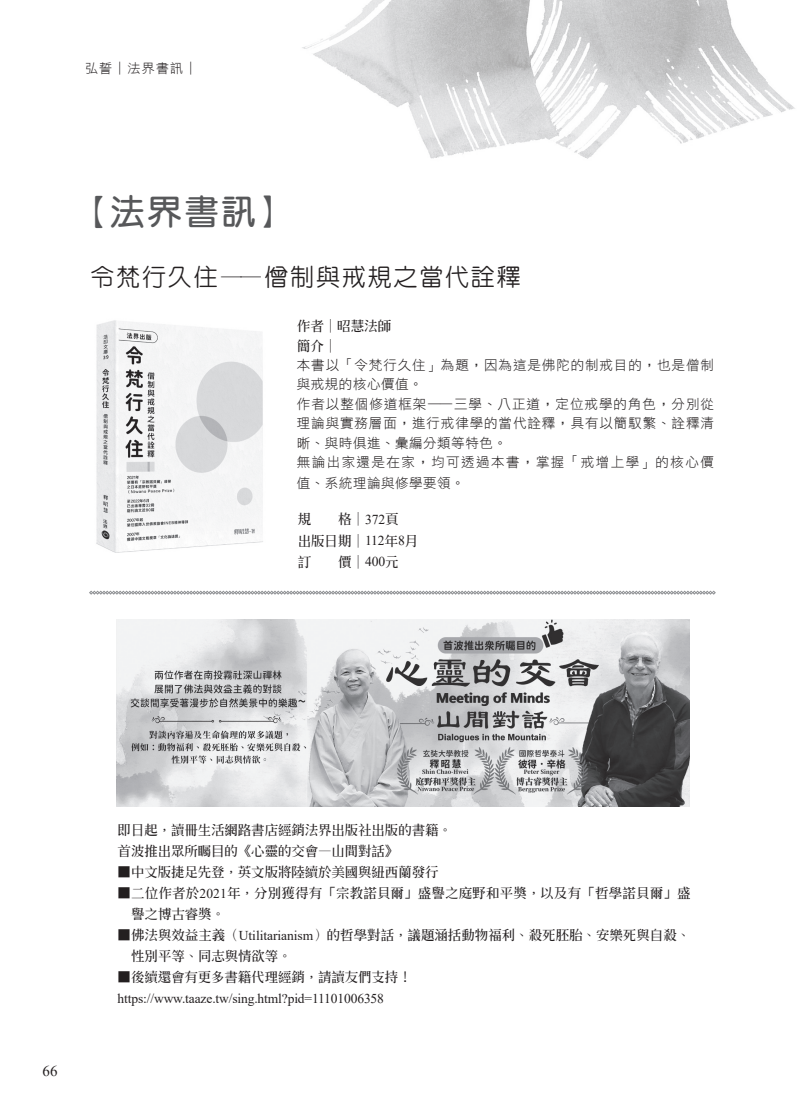
<style>
.page{position:relative;width:808px;height:1106px;background:#fff}
.page>*{position:absolute;margin:0;border:0;box-sizing:border-box;transform-origin:0 0}
.t1{font:700 34.8px "Yen Round";color:#57585a}
.t2{font:500 24px "AR Yuan B5";letter-spacing:.075em;color:#231f20}
.t3{font:15px "Times New Roman";color:#231f20}
.t4{font:13.65px/21.1px "Stdsung EG Bold Big 5";letter-spacing:-.01em;color:#231f20}
.t5{font:13.5px/21px "Stdsung EG Bold Big 5";letter-spacing:-.01em;color:#231f20}
.t6{font:13.5px/19.6px "DF Hei Lt HK BF";letter-spacing:.07em;color:#231f20}
.t7{font:13.5px/21px "Stdsung EG Bold Big 5";letter-spacing:.01em;color:#231f20}
.t8{font:13.5px "Times New Roman";letter-spacing:-.01em;color:#231f20}
.t9{font:12.9px "DF Hei Lt HK BF";letter-spacing:.1em;color:#231f20}
.s1{font-family:"Times New Roman"}
</style>
<div class="page">
<img style="left:302px;top:0;width:493px;height:159px">
<img style="left:96px;top:320px;width:167px;height:232px">
<svg style="left:89px;top:591px;width:627px;height:3px;background:#b0b1b4"></svg>
<img style="left:117px;top:620px;width:573px;height:187px">
<p class="t9" style="left:85px;top:62px;width:114px">弘誓│法界書訊│</p>
<h1 class="t1" style="left:73px;top:194px;width:221px">【法界書訊】</h1>
<h2 class="t2" style="left:90px;top:265px;width:432px">令梵行久住——僧制與戒規之當代詮釋</h2>
<p class="t4" style="left:297px;top:316px;width:96px;line-height:19.5px">作者│昭慧法師簡介│</p>
<p class="t6" style="left:297px;top:355px;width:419px">本書以「令梵行久住」為題，因為這是佛陀的制戒目的，也是僧制與戒規的核心價值。<br>作者以整個修道框架——三學、八正道，定位戒學的角色，分別從理論與實務層面，進行戒律學的當代詮釋，具有以簡馭繁、詮釋清晰、與時俱進、彙編分類等特色。<br>無論出家還是在家，均可透過本書，掌握「戒增上學」的核心價值、系統理論與修學要領。</p>
<p class="t4" style="left:298px;top:508px;width:122px">規　　格│<span class="s1">372</span>頁<br>出版日期│<span class="s1">112</span>年<span class="s1">8</span>月訂　　價│<span class="s1">400</span>元</p>
<p class="t3" style="left:43px;top:1060px;width:16px">66</p>
<p class="t5" style="left:118px;top:819px;width:336px">即日起，讀冊生活網路書店經銷法界出版社出版的書籍。首波推出眾所矚目的《心靈的交會—山間對話》</p>
<p class="t5" style="left:118px;top:861px;width:322px">■中文版捷足先登，英文版將陸續於美國與紐西蘭發行</p>
<p class="t7" style="left:131px;top:882px;width:561px;text-indent:-14px">■二位作者於<span class="s1">2021</span>年，分別獲得有「宗教諾貝爾」盛譽之庭野和平獎，以及有「哲學諾貝爾」盛譽之博古睿獎。</p>
<p class="t5" style="left:131px;top:924px;width:560px;text-indent:-14px">■佛法與效益主義（<span class="s1">Utilitarianism</span>）的哲學對話，議題涵括動物福利、殺死胚胎、安樂死與自殺、性別平等、同志與情欲等。</p>
<p class="t5" style="left:118px;top:966px;width:296px">■後續還會有更多書籍代理經銷，請讀友們支持！</p>
<p class="t8" style="left:118px;top:988px;width:268px">https://www.taaze.tw/sing.html?pid=11101006358</p>
</div>
